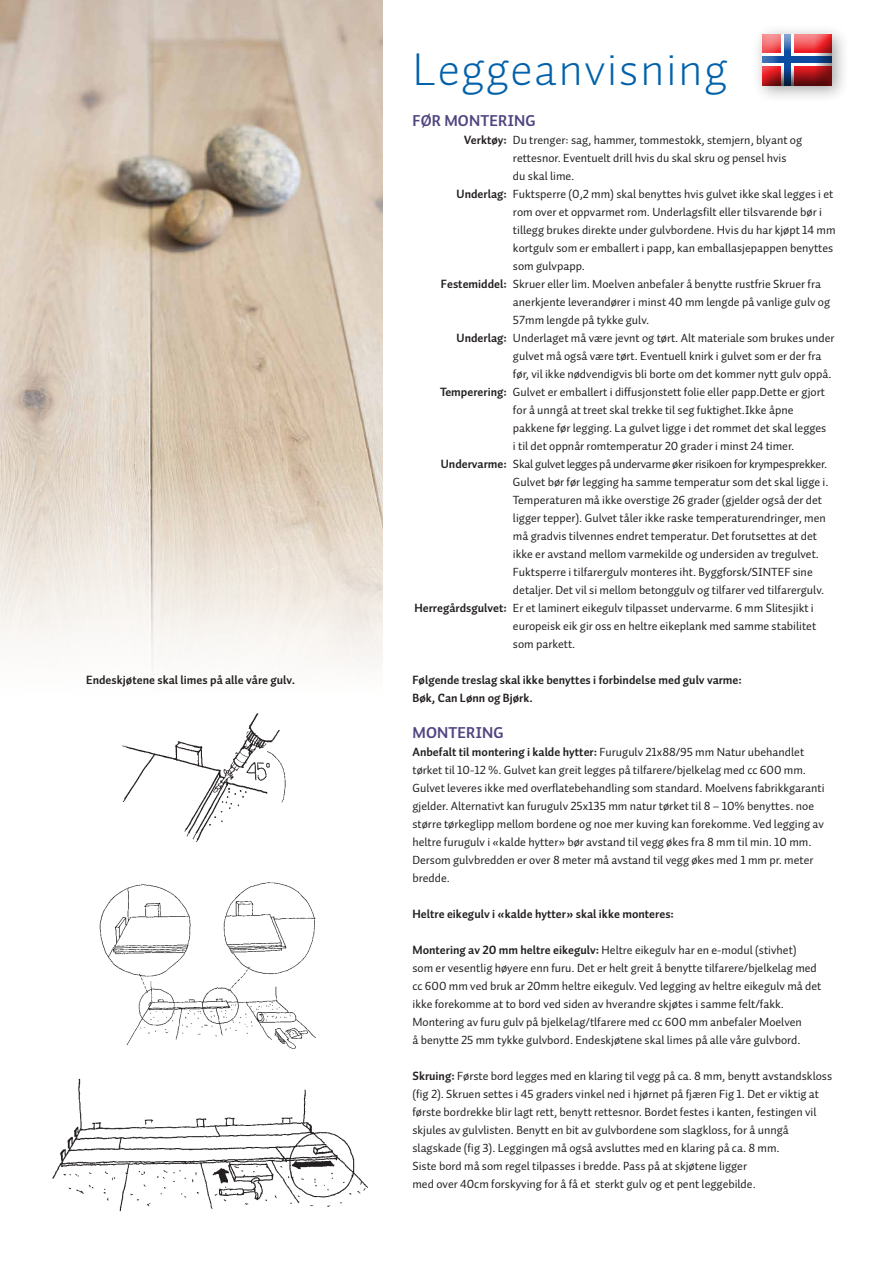
<style>
.page{position:relative;width:893px;height:1263px;background:#fff}
.page>*{position:absolute;margin:0;border:0;box-sizing:border-box;transform-origin:0 0}
.t1{font:47.1px "Auto 1 Light LF";letter-spacing:.03em;color:#0161aa}
.t2{font:15.75px "Auto 1 Bold LF";letter-spacing:.01em;color:#514481}
.t3{font:12px/18px "Auto 1 Regular LF";color:#231f20}
.t4{font:12px/18px "Auto 1 Bold LF";color:#231f20}
.t5{font:12px "Auto 1 Regular LF";letter-spacing:-.02em;color:#231f20}
.s1{font-family:"Auto 1 Bold LF"}
.s2{font-family:"Auto 1 Regular LF"}
</style>
<div class="page">
<div style="left:752px;top:24px;width:98px;height:79px;background:#231f20;opacity:.4"></div>
<div style="left:762px;top:34px;width:72px;height:45px;background:#fff;opacity:.75"></div>
<div style="left:762px;top:35px;width:72px;height:53px;background:#231f20;opacity:.75"></div>
<img style="left:99px;top:882px;width:217px;height:167px">
<img style="left:52px;top:1078px;width:315px;height:134px">
<img style="left:122px;top:713px;width:164px;height:130px">
<img style="left:0;top:0;width:383px;height:669px">
<p class="t4" style="left:86px;top:671px;width:210px">Endeskjøtene skal limes på alle våre gulv.</p>
<h1 class="t1" style="left:412px;top:40px;width:316px">Leggeanvisning</h1>
<h2 class="t2" style="left:412px;top:111px;width:125px">Før montering</h2>
<p class="t3" style="left:464px;top:131px;width:340px"><span class="s1">Verktøy:</span> Du trenger: sag, hammer, tommestokk, stemjern, blyant og</p>
<p class="t3" style="left:513px;top:149px;width:275px">rettesnor. Eventuelt drill hvis du skal skru og pensel hvis</p>
<p class="t3" style="left:513px;top:167px;width:63px">du skal lime.</p>
<p class="t3" style="left:457px;top:185px;width:378px"><span class="s1">Underlag:</span> Fuktsperre (0,2 mm) skal benyttes hvis gulvet ikke skal legges i et</p>
<p class="t3" style="left:513px;top:203px;width:310px">rom over et oppvarmet rom. Underlagsfilt eller tilsvarende bør i</p>
<p class="t3" style="left:513px;top:221px;width:324px">tillegg brukes direkte under gulvbordene. Hvis du har kjøpt 14 mm</p>
<p class="t3" style="left:513px;top:239px;width:322px">kortgulv som er emballert i papp, kan emballasjepappen benyttes</p>
<p class="t3" style="left:513px;top:257px;width:74px">som gulvpapp.</p>
<p class="t3" style="left:441px;top:275px;width:382px"><span class="s1">Festemiddel:</span> Skruer eller lim. Moelven anbefaler å benytte rustfrie Skruer fra</p>
<p class="t3" style="left:513px;top:293px;width:319px">anerkjente leverandører i minst 40 mm lengde på vanlige gulv og</p>
<p class="t3" style="left:513px;top:311px;width:138px">57mm lengde på tykke gulv.</p>
<p class="t3" style="left:457px;top:329px;width:379px"><span class="s1">Underlag:</span> Underlaget må være jevnt og tørt. Alt materiale som brukes under</p>
<p class="t3" style="left:513px;top:347px;width:310px">gulvet må også være tørt. Eventuell knirk i gulvet som er der fra</p>
<p class="t3" style="left:513px;top:365px;width:320px">før, vil ikke nødvendigvis bli borte om det kommer nytt gulv oppå.</p>
<p class="t4" style="left:412px;top:383px;width:19px">T</p>
<p class="t3" style="left:445px;top:383px;width:381px"><span class="s1">emperering:</span> Gulvet er emballert i diffusjonstett folie eller papp.Dette er gjort</p>
<p class="t3" style="left:513px;top:401px;width:282px">for å unngå at treet skal trekke til seg fuktighet.Ikke åpne</p>
<p class="t3" style="left:513px;top:419px;width:315px">pakkene før legging. La gulvet ligge i det rommet det skal legges</p>
<p class="t3" style="left:513px;top:437px;width:283px">i til det oppnår romtemperatur 20 grader i minst 24 timer.</p>
<p class="t5" style="left:441px;top:457px;width:388px"><span class="s1">Undervarme:</span> Skal gulvet legges på undervarme øker risikoen for krympesprekker.</p>
<p class="t3" style="left:513px;top:473px;width:317px">Gulvet bør før legging ha samme temperatur som det skal ligge i.</p>
<p class="t3" style="left:513px;top:491px;width:311px">Temperaturen må ikke overstige 26 grader (gjelder også der det</p>
<p class="t3" style="left:513px;top:509px;width:314px">ligger tepper). Gulvet tåler ikke raske temperaturendringer, men</p>
<p class="t3" style="left:513px;top:527px;width:306px">må gradvis tilvennes endret temperatur. Det forutsettes at det</p>
<p class="t3" style="left:513px;top:545px;width:308px">ikke er avstand mellom varmekilde og undersiden av tregulvet.</p>
<p class="t3" style="left:513px;top:563px;width:301px">Fuktsperre i tilfarergulv monteres iht. Byggforsk/SINTEF sine</p>
<p class="t3" style="left:513px;top:581px;width:313px">detaljer. Det vil si mellom betonggulv og tilfarer ved tilfarergulv.</p>
<p class="t3" style="left:414px;top:599px;width:401px"><span class="s1">Herregårdsgulvet:</span> Er et laminert eikegulv tilpasset undervarme. 6 mm Slitesjikt i</p>
<p class="t3" style="left:513px;top:617px;width:305px">europeisk eik gir oss en heltre eikeplank med samme stabilitet</p>
<p class="t3" style="left:513px;top:635px;width:64px">som parkett.</p>
<p class="t4" style="left:412px;top:671px;width:331px">Følgende treslag skal ikke benyttes i forbindelse med gulv varme:<br>Bøk, Can Lønn og Bjørk.</p>
<h2 class="t2" style="left:412px;top:723px;width:11px">MONTERING</h2>
<p class="t4" style="left:412px;top:743px;width:393px">Anbefalt til montering i kalde hytter: <span class="s2">Furugulv 21x88/95 mm Natur ubehandlet</span></p>
<p class="t3" style="left:412px;top:761px;width:414px">tørket til 10-12 %. Gulvet kan greit legges på tilfarere/bjelkelag med cc 600 mm.<br>Gulvet leveres ikke med overflatebehandling som standard. Moelvens fabrikkgaranti gjelder. Alternativt kan furugulv 25x135 mm natur tørket til 8 – 10% benyttes. noe større tørkeglipp mellom bordene og noe mer kuving kan forekomme. Ved legging av heltre furugulv i «kalde hytter» bør avstand til vegg økes fra 8 mm til min. 10 mm.<br>Dersom gulvbredden er over 8 meter må avstand til vegg økes med 1 mm pr. meter bredde.</p>
<p class="t4" style="left:412px;top:905px;width:263px">Heltre eikegulv i «kalde hytter» skal ikke monteres:</p>
<p class="t3" style="left:412px;top:941px;width:410px"><span class="s1">Montering av 20 mm heltre eikegulv:</span> Heltre eikegulv har en e-modul (stivhet)<br>som er vesentlig høyere enn furu. Det er helt greit å benytte tilfarere/bjelkelag med cc 600 mm ved bruk ar 20mm heltre eikegulv. Ved legging av heltre eikegulv må det ikke forekomme at to bord ved siden av hverandre skjøtes i samme felt/fakk.<br>Montering av furu gulv på bjelkelag/tlfarere med cc 600 mm anbefaler Moelven<br>å benytte 25 mm tykke gulvbord. Endeskjøtene skal limes på alle våre gulvbord.</p>
<p class="t3" style="left:412px;top:1067px;width:421px"><span class="s1">Skruing:</span> Første bord legges med en klaring til vegg på ca. 8 mm, benytt avstandskloss (fig 2). Skruen settes i 45 graders vinkel ned i hjørnet på fjæren Fig 1. Det er viktig at første bordrekke blir lagt rett, benytt rettesnor. Bordet festes i kanten, festingen vil skjules av gulvlisten. Benytt en bit av gulvbordene som slagkloss, for å unngå slagskade (fig 3). Leggingen må også avsluttes med en klaring på ca. 8 mm.<br>Siste bord må som regel tilpasses i bredde. Pass på at skjøtene ligger<br>med over 40cm forskyving for å få et sterkt gulv og et pent leggebilde.</p>
</div>
